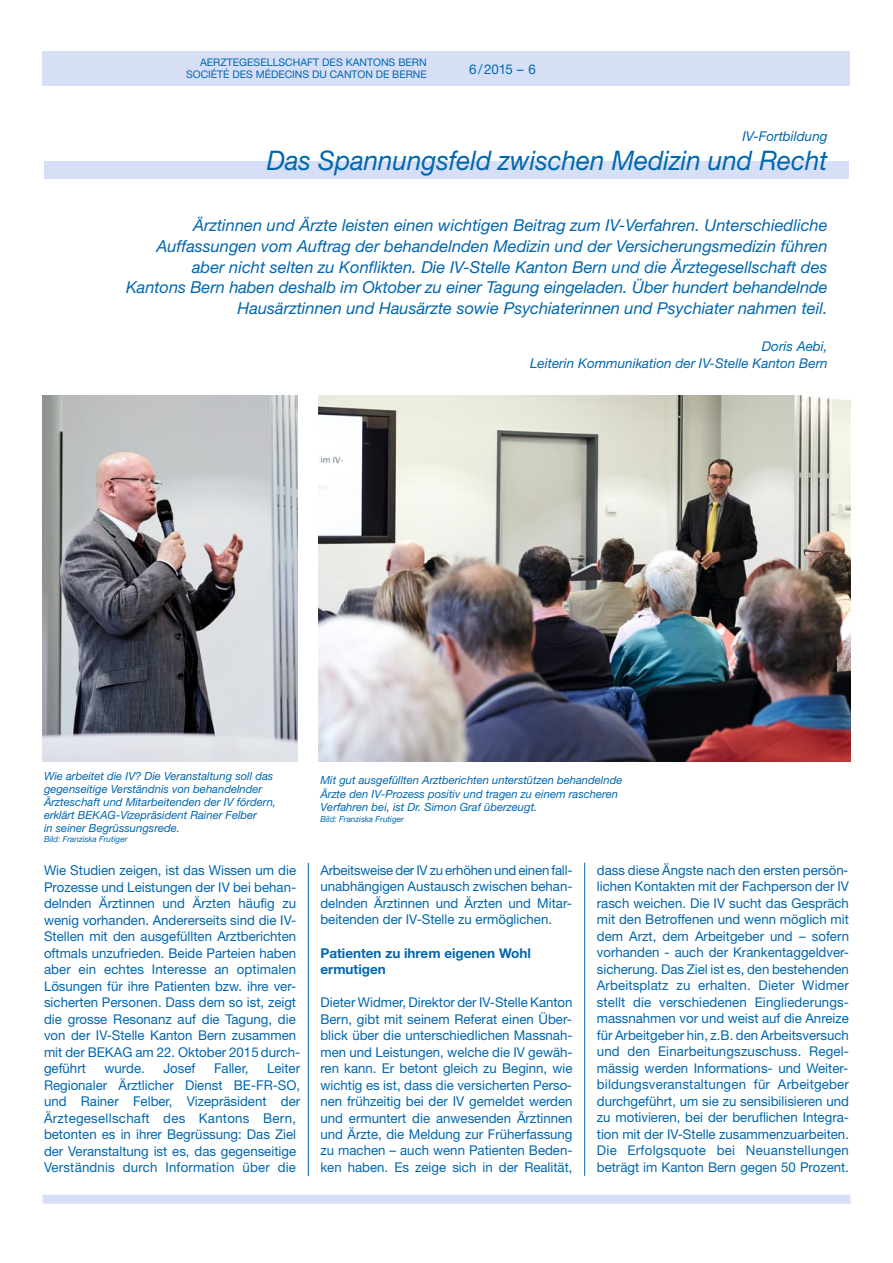
<style>
.page{position:relative;width:893px;height:1263px;background:#fff}
.page>*{position:absolute;margin:0;border:0;box-sizing:border-box;transform-origin:0 0}
.t1{font:italic 27px "Helvetica Neue LT";color:#0067af;scale:.96 1}
.t2{font:italic 16.5px/20.7px "Helvetica Neue LT";color:#0067af;text-align:right}
.t3{font:13.5px/16.5px "Helvetica Neue LT";color:#0067af;text-align:justify}
.t4{font:italic 13.5px/16.5px "Helvetica Neue LT";color:#0067af;text-align:right}
.t5{font:700 13.5px/16.5px "Helvetica Neue LT";color:#0067af}
.t6{font:italic 11.25px/12.9px "Helvetica Neue LT";color:#0067af}
.t7{font:10.5px/12px "Helvetica Neue LT";color:#0067af;text-align:right}
.t8{font:italic 8.25px "Helvetica Neue LT";color:#0067af}
</style>
<div class="page">
<div style="left:43px;top:1195px;width:807px;height:9px;background:#d7dff7"></div>
<div style="left:43px;top:51px;width:807px;height:34px;background:#d7dff7"></div>
<hr style="left:308px;top:863px;width:1px;height:313px;background:#0067af">
<hr style="left:584px;top:863px;width:1px;height:313px;background:#0067af">
<div style="left:44px;top:161px;width:805px;height:18px;background:#d7dff7"></div>
<svg style="left:43px;top:395px;width:255px;height:366px;background:#9e9ea3"></svg>
<img style="left:319px;top:395px;width:531px;height:366px">
<p class="t7" style="left:186px;top:58px;width:242px">AERZTEGESELLSCHAFT DES KANTONS BERN<br>SOCIÉTÉ DES MÉDECINS DU CANTON DE BERNE</p>
<p class="t3" style="left:469px;top:62px;width:68px">6/2015 – 6</p>
<p class="t4" style="left:742px;top:129px;width:87px">IV-Fortbildung</p>
<h1 class="t1" style="left:267px;top:150px;width:585px">Das Spannungsfeld zwischen Medizin und Recht</h1>
<p class="t2" style="left:126px;top:217px;width:703px">Ärztinnen und Ärzte leisten einen wichtigen Beitrag zum IV-Verfahren. Unterschiedliche Auffassungen vom Auftrag der behandelnden Medizin und der Versicherungsmedizin führen aber nicht selten zu Konflikten. Die IV-Stelle Kanton Bern und die Ärztegesellschaft des<br>Kantons Bern haben deshalb im Oktober zu einer Tagung eingeladen. Über hundert behandelnde Hausärztinnen und Hausärzte sowie Psychiaterinnen und Psychiater nahmen teil.</p>
<p class="t4" style="left:530px;top:339px;width:299px">Doris Aebi,<br>Leiterin Kommunikation der IV-Stelle Kanton Bern</p>
<p class="t6" style="left:44px;top:771px;width:234px">Wie arbeitet die IV? Die Veranstaltung soll das gegenseitige Verständnis von behandelnder Ärzteschaft und Mitarbeitenden der IV fördern, erklärt BEKAG-Vizepräsident Rainer Felber<br>in seiner Begrüssungsrede.</p>
<p class="t8" style="left:44px;top:836px;width:85px">Bild: Franziska Frutiger</p>
<p class="t3" style="left:44px;top:864px;width:258px;text-align:left">Wie Studien zeigen, ist das Wissen um die Prozesse und Leistungen der IV bei behan&shy;delnden Ärztinnen und Ärzten häufig zu wenig vorhanden. Andererseits sind die IV-Stellen mit den ausgefüllten Arztberichten oftmals unzufrieden. Beide Parteien haben aber ein echtes Interesse an optimalen Lösungen für ihre Patienten bzw. ihre ver&shy;sicherten Personen. Dass dem so ist, zeigt die grosse Resonanz auf die Tagung, die von der IV-Stelle Kanton Bern zusammen mit der BEKAG am 22. Oktober 2015 durch&shy;geführt</p>
<p class="t3" style="left:104px;top:1062px;width:42px">wurde.</p>
<p class="t3" style="left:163px;top:1062px;width:34px">Josef</p>
<p class="t3" style="left:214px;top:1062px;width:36px">Faller,</p>
<p class="t3" style="left:44px;top:1062px;width:258px;text-align:left;text-indent:223px">Leiter Regionaler Ärztlicher Dienst BE-FR-SO, und Rainer Felber, Vizepräsident der Ärztegesellschaft des Kantons Bern, betonten es in ihrer Begrüssung: Das Ziel der Veranstaltung ist es, das gegenseitige Verständnis durch Information über die</p>
<p class="t6" style="left:320px;top:775px;width:303px;line-height:13.4px">Mit gut ausgefüllten Arztberichten unterstützen behandelnde<br>Ärzte den IV-Prozess positiv und tragen zu einem rascheren<br>Verfahren bei, ist Dr. Simon Graf überzeugt.</p>
<p class="t8" style="left:320px;top:816px;width:85px">Bild: Franziska Frutiger</p>
<p class="t3" style="left:320px;top:863px;width:254px">Arbeitsweise der IV zu erhöhen und einen fall&shy;unabhängigen Austausch zwischen behan&shy;delnden Ärztinnen und Ärzten und Mitar&shy;beitenden der IV-Stelle zu ermöglichen.</p>
<p class="t5" style="left:320px;top:946px;width:212px">Patienten zu ihrem eigenen Wohl ermutigen</p>
<p class="t3" style="left:320px;top:995px;width:254px">Dieter Widmer, Direktor der IV-Stelle Kanton Bern, gibt mit seinem Referat einen Über&shy;blick über die unterschiedlichen Massnah&shy;men und Leistungen, welche die IV gewäh&shy;ren kann. Er betont gleich zu Beginn, wie wichtig es ist, dass die versicherten Perso&shy;nen frühzeitig bei der IV gemeldet werden und ermuntert die anwesenden Ärztinnen und Ärzte, die Meldung zur Früherfassung zu machen – auch wenn Patienten Beden&shy;ken haben. Es zeige sich in der Realität,</p>
<p class="t3" style="left:597px;top:863px;width:254px">dass diese Ängste nach den ersten persön&shy;lichen Kontakten mit der Fachperson der IV rasch weichen. Die IV sucht das Gespräch mit den Betroffenen und wenn möglich mit dem Arzt, dem Arbeitgeber und – sofern vorhanden - auch der Krankentaggeldver&shy;sicherung. Das Ziel ist es, den bestehenden Arbeitsplatz zu erhalten. Dieter Widmer stellt die verschiedenen Eingliederungs&shy;massnahmen vor und weist auf die Anreize für Arbeitgeber hin, z.B. den Arbeitsversuch und den Einarbeitungszuschuss. Regel&shy;mässig werden Informations- und Weiter&shy;bildungsveranstaltungen für Arbeitgeber durchgeführt, um sie zu sensibilisieren und zu motivieren, bei der beruflichen Integra&shy;tion mit der IV-Stelle zusammenzuarbeiten.<br>Die Erfolgsquote bei Neuanstellungen beträgt im Kanton Bern gegen 50 Prozent.</p>
</div>
